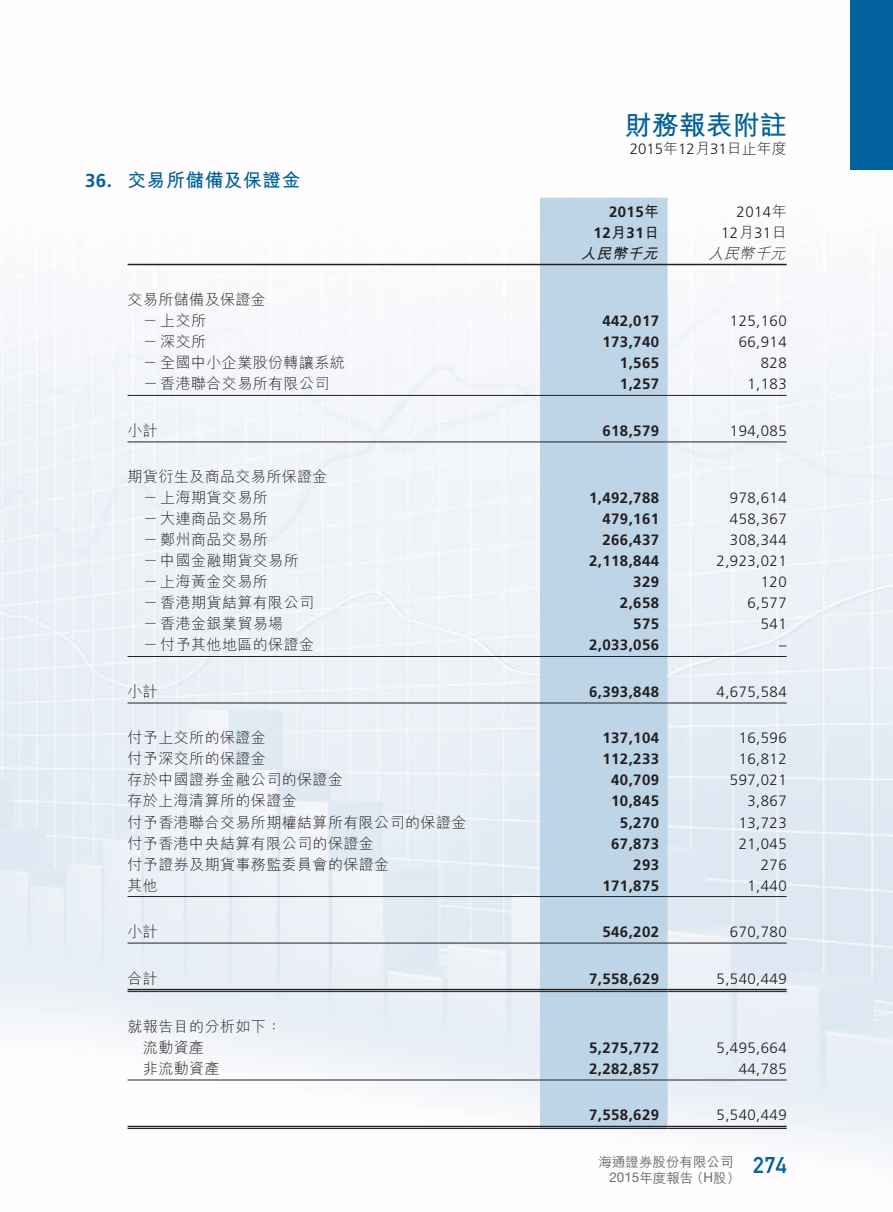
<style>
.page{position:relative;width:893px;height:1212px;background:#fff}
.page>*{position:absolute;margin:0;border:0;box-sizing:border-box;transform-origin:0 0}
.t1{font:700 27px "M Hei HK";color:#00619c}
.t2{font:22.5px "DIN Mittelschrift Std";color:#00619c}
.t3{font:700 18.75px "M Hei HK";letter-spacing:.03em;color:#00619c}
.t4{font:700 18.75px "Frutiger LT Std";color:#00619c}
.t5{font:300 15px "M Hei HK";letter-spacing:.03em;color:#231f20}
.t6{font:700 15px/21px "Frutiger LT Std";letter-spacing:.03em;color:#231f20;text-align:right}
.t7{font:300 15px/21px "Frutiger LT Std";letter-spacing:.03em;color:#231f20;text-align:right}
.t8{font:italic 300 15px "M Hei HK";color:#231f20}
.t9{font:italic 700 15px "M Hei HK";color:#231f20}
.t10{font:500 13.5px "M Hei HK";color:#6c6d70}
.t11{font:13.5px "Helvetica Neue LT Std";color:#6c6d70}
.s1{font-family:"M Hei HK"}
.s2{font-family:"M Hei HK";font-weight:500}
.s3{font-family:"Helvetica Neue LT Std";font-weight:400}
</style>
<div class="page">
<img style="left:0;top:197px;width:893px;height:953px">
<div style="left:850px;top:0;width:43px;height:170px;background:#00619c"></div>
<div style="left:540px;top:198px;width:128px;height:930px;background:#bdd5e6"></div>
<hr style="left:128px;top:264px;width:412px;height:1px;background:#231f20">
<hr style="left:540px;top:264px;width:128px;height:1px;background:#231f20">
<hr style="left:668px;top:264px;width:119px;height:1px;background:#231f20">
<hr style="left:128px;top:395px;width:412px;height:1px;background:#231f20">
<hr style="left:540px;top:395px;width:128px;height:1px;background:#231f20">
<hr style="left:668px;top:395px;width:119px;height:1px;background:#231f20">
<hr style="left:128px;top:441px;width:412px;height:1px;background:#231f20">
<hr style="left:540px;top:441px;width:128px;height:1px;background:#231f20">
<hr style="left:668px;top:441px;width:119px;height:1px;background:#231f20">
<hr style="left:128px;top:656px;width:412px;height:1px;background:#231f20">
<hr style="left:540px;top:656px;width:128px;height:1px;background:#231f20">
<hr style="left:668px;top:656px;width:119px;height:1px;background:#231f20">
<hr style="left:128px;top:703px;width:412px;height:1px;background:#231f20">
<hr style="left:540px;top:703px;width:128px;height:1px;background:#231f20">
<hr style="left:668px;top:703px;width:119px;height:1px;background:#231f20">
<hr style="left:128px;top:896px;width:412px;height:1px;background:#231f20">
<hr style="left:540px;top:896px;width:128px;height:1px;background:#231f20">
<hr style="left:668px;top:896px;width:119px;height:1px;background:#231f20">
<hr style="left:128px;top:943px;width:412px;height:1px;background:#231f20">
<hr style="left:540px;top:943px;width:128px;height:1px;background:#231f20">
<hr style="left:668px;top:943px;width:119px;height:1px;background:#231f20">
<hr style="left:128px;top:989px;width:412px;height:1px;background:#231f20">
<hr style="left:128px;top:991px;width:412px;height:1px;background:#231f20">
<hr style="left:540px;top:989px;width:128px;height:1px;background:#231f20">
<hr style="left:540px;top:991px;width:128px;height:1px;background:#231f20">
<hr style="left:668px;top:989px;width:119px;height:1px;background:#231f20">
<hr style="left:668px;top:991px;width:119px;height:1px;background:#231f20">
<hr style="left:128px;top:1079px;width:412px;height:1px;background:#231f20">
<hr style="left:540px;top:1079px;width:128px;height:1px;background:#231f20">
<hr style="left:668px;top:1079px;width:119px;height:1px;background:#231f20">
<hr style="left:128px;top:1126px;width:412px;height:1px;background:#231f20">
<hr style="left:128px;top:1128px;width:412px;height:1px;background:#231f20">
<hr style="left:540px;top:1126px;width:128px;height:1px;background:#231f20">
<hr style="left:540px;top:1128px;width:128px;height:1px;background:#231f20">
<hr style="left:668px;top:1126px;width:119px;height:1px;background:#231f20">
<hr style="left:668px;top:1128px;width:119px;height:1px;background:#231f20">
<p class="t4" style="left:85px;top:169px;width:29px">36.</p>
<p class="t3" style="left:128px;top:166px;width:174px">交易所儲備及保證金</p>
<p class="t5" style="left:128px;top:289px;width:140px">交易所儲備及保證金</p>
<p class="t5" style="left:143px;top:310px;width:65px">－上交所</p>
<p class="t5" style="left:143px;top:331px;width:65px">－深交所</p>
<p class="t5" style="left:143px;top:352px;width:203px">－全國中小企業股份轉讓系統</p>
<p class="t5" style="left:143px;top:373px;width:188px">－香港聯合交易所有限公司</p>
<p class="t5" style="left:128px;top:420px;width:32px">小計</p>
<p class="t5" style="left:128px;top:466px;width:202px">期貨衍生及商品交易所保證金</p>
<p class="t5" style="left:143px;top:487px;width:126px">－上海期貨交易所</p>
<p class="t5" style="left:143px;top:508px;width:126px">－大連商品交易所</p>
<p class="t5" style="left:143px;top:529px;width:126px">－鄭州商品交易所</p>
<p class="t5" style="left:143px;top:550px;width:157px">－中國金融期貨交易所</p>
<p class="t5" style="left:143px;top:571px;width:126px">－上海黃金交易所</p>
<p class="t5" style="left:143px;top:592px;width:173px">－香港期貨結算有限公司</p>
<p class="t5" style="left:143px;top:613px;width:142px">－香港金銀業貿易場</p>
<p class="t5" style="left:143px;top:634px;width:173px">－付予其他地區的保證金</p>
<p class="t5" style="left:128px;top:681px;width:32px">小計</p>
<p class="t5" style="left:128px;top:727px;width:140px">付予上交所的保證金</p>
<p class="t5" style="left:128px;top:748px;width:140px">付予深交所的保證金</p>
<p class="t5" style="left:128px;top:769px;width:217px">存於中國證券金融公司的保證金</p>
<p class="t5" style="left:128px;top:790px;width:171px">存於上海清算所的保證金</p>
<p class="t5" style="left:128px;top:811px;width:340px">付予香港聯合交易所期權結算所有限公司的保證金</p>
<p class="t5" style="left:128px;top:832px;width:248px">付予香港中央結算有限公司的保證金</p>
<p class="t5" style="left:128px;top:853px;width:263px">付予證券及期貨事務監委員會的保證金</p>
<p class="t5" style="left:128px;top:874px;width:32px">其他</p>
<p class="t5" style="left:128px;top:921px;width:32px">小計</p>
<p class="t5" style="left:128px;top:967px;width:32px">合計</p>
<p class="t5" style="left:128px;top:1016px;width:155px">就報告目的分析如下：</p>
<p class="t5" style="left:143px;top:1037px;width:63px">流動資產</p>
<p class="t5" style="left:143px;top:1058px;width:78px">非流動資產</p>
<h1 class="t1" style="left:625px;top:105px;width:164px">財務報表附註</h1>
<p class="t7" style="left:630px;top:139px;width:158px">2015<span class="s1">年</span>12<span class="s1">月</span>31<span class="s1">日止年度</span></p>
<p class="t6" style="left:594px;top:201px;width:67px">2015<span class="s1">年<br></span>12<span class="s1">月</span>31<span class="s1">日</span></p>
<p class="t7" style="left:721px;top:201px;width:67px">2014<span class="s1">年<br></span>12<span class="s1">月</span>31<span class="s1">日</span></p>
<p class="t8" style="left:708px;top:243px;width:84px">人民幣千元</p>
<p class="t9" style="left:581px;top:242px;width:83px">人民幣千元</p>
<p class="t6" style="left:602px;top:311px;width:58px">442,017</p>
<p class="t7" style="left:730px;top:311px;width:58px">125,160</p>
<p class="t6" style="left:602px;top:332px;width:58px">173,740</p>
<p class="t7" style="left:739px;top:332px;width:49px">66,914</p>
<p class="t6" style="left:620px;top:353px;width:41px">1,565</p>
<p class="t7" style="left:761px;top:353px;width:27px">828</p>
<p class="t6" style="left:620px;top:374px;width:41px">1,257</p>
<p class="t7" style="left:747px;top:374px;width:41px">1,183</p>
<p class="t6" style="left:602px;top:420px;width:58px">618,579</p>
<p class="t7" style="left:730px;top:420px;width:58px">194,085</p>
<p class="t6" style="left:589px;top:488px;width:72px">1,492,788</p>
<p class="t7" style="left:730px;top:488px;width:58px">978,614</p>
<p class="t6" style="left:602px;top:509px;width:58px">479,161</p>
<p class="t7" style="left:730px;top:509px;width:58px">458,367</p>
<p class="t6" style="left:602px;top:530px;width:58px">266,437</p>
<p class="t7" style="left:730px;top:530px;width:58px">308,344</p>
<p class="t6" style="left:589px;top:551px;width:72px">2,118,844</p>
<p class="t7" style="left:717px;top:551px;width:72px">2,923,021</p>
<p class="t6" style="left:633px;top:572px;width:27px">329</p>
<p class="t7" style="left:761px;top:572px;width:27px">120</p>
<p class="t6" style="left:620px;top:593px;width:41px">2,658</p>
<p class="t7" style="left:747px;top:593px;width:41px">6,577</p>
<p class="t6" style="left:633px;top:614px;width:27px">575</p>
<p class="t7" style="left:761px;top:614px;width:27px">541</p>
<p class="t6" style="left:589px;top:635px;width:72px">2,033,056</p>
<p class="t7" style="left:779px;top:635px;width:9px">–</p>
<p class="t6" style="left:589px;top:681px;width:72px">6,393,848</p>
<p class="t7" style="left:717px;top:681px;width:72px">4,675,584</p>
<p class="t6" style="left:602px;top:728px;width:58px">137,104</p>
<p class="t7" style="left:739px;top:728px;width:49px">16,596</p>
<p class="t6" style="left:602px;top:749px;width:58px">112,233</p>
<p class="t7" style="left:739px;top:749px;width:49px">16,812</p>
<p class="t6" style="left:611px;top:770px;width:49px">40,709</p>
<p class="t7" style="left:730px;top:770px;width:58px">597,021</p>
<p class="t6" style="left:611px;top:791px;width:49px">10,845</p>
<p class="t7" style="left:747px;top:791px;width:41px">3,867</p>
<p class="t6" style="left:620px;top:812px;width:41px">5,270</p>
<p class="t7" style="left:739px;top:812px;width:49px">13,723</p>
<p class="t6" style="left:611px;top:833px;width:49px">67,873</p>
<p class="t7" style="left:739px;top:833px;width:49px">21,045</p>
<p class="t6" style="left:633px;top:854px;width:27px">293</p>
<p class="t7" style="left:761px;top:854px;width:27px">276</p>
<p class="t6" style="left:602px;top:875px;width:58px">171,875</p>
<p class="t7" style="left:747px;top:875px;width:41px">1,440</p>
<p class="t6" style="left:602px;top:921px;width:58px">546,202</p>
<p class="t7" style="left:730px;top:921px;width:58px">670,780</p>
<p class="t6" style="left:589px;top:968px;width:72px">7,558,629</p>
<p class="t7" style="left:717px;top:968px;width:72px">5,540,449</p>
<p class="t6" style="left:589px;top:1037px;width:72px">5,275,772</p>
<p class="t7" style="left:717px;top:1037px;width:72px">5,495,664</p>
<p class="t6" style="left:589px;top:1058px;width:72px">2,282,857</p>
<p class="t7" style="left:739px;top:1058px;width:49px">44,785</p>
<p class="t6" style="left:589px;top:1105px;width:72px">7,558,629</p>
<p class="t7" style="left:717px;top:1105px;width:72px">5,540,449</p>
<p class="t10" style="left:598px;top:1152px;width:136px">海通證券股份有限公司</p>
<p class="t11" style="left:609px;top:1169px;width:86px">2015<span class="s2">年度報告</span></p>
<p class="t10" style="left:690px;top:1168px;width:52px">（<span class="s3">H</span>股(</p>
<h2 class="t2" style="left:753px;top:1152px;width:35px">274</h2>
</div>
